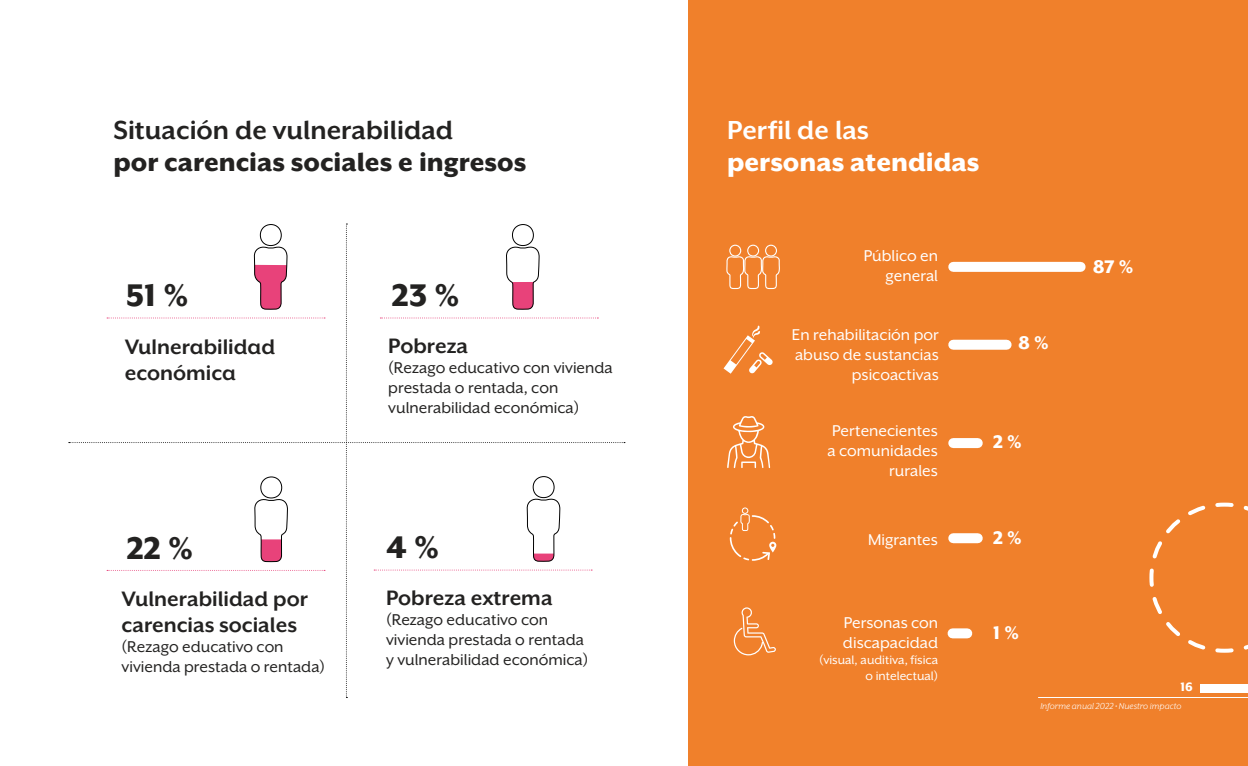
<style>
.page{position:relative;width:1248px;height:766px;background:#fff}
.page>*{position:absolute;margin:0;border:0;box-sizing:border-box;transform-origin:0 0}
.t1{font:800 36px "Mr Eaves XL San OT";color:#232221}
.t2{font:800 30px "Mr Eaves XL San OT";color:#232221}
.t3{font:700 30px "Mr Eaves XL San OT";color:#232221}
.t4{font:800 30px "Mr Eaves XL San OT";color:#fff}
.t5{font:700 30px "Mr Eaves XL San OT";color:#fff}
.t6{font:700 24px/26px "Mr Eaves XL San OT";color:#232221}
.t7{font:800 21px "Mr Eaves XL San OT";color:#fff}
.t8{font:18px/20px "Mr Eaves XL San OT";color:#232221}
.t9{font:18px/20px "Mr Eaves XL San OT";color:#fff;text-align:right}
.t10{font:14px/16px "Mr Eaves XL San OT";color:#fff;text-align:right}
.t11{font:800 14px "Mr Eaves XL San OT";color:#fff}
.t12{font:italic 10px "Mr Eaves XL San OT";color:#fff}
</style>
<div class="page">
<div style="left:688px;top:0;width:559px;height:765px;background:#f0802b"></div>
<svg style="left:1149px;top:502px;width:98px;height:151px"></svg>
<svg style="left:726px;top:244px;width:53px;height:45px"></svg>
<div style="left:953px;top:262px;width:127px;height:10px;background:#fff"></div>
<div style="left:953px;top:339px;width:53px;height:10px;background:#fff"></div>
<div style="left:953px;top:438px;width:24px;height:10px;background:#fff"></div>
<div style="left:953px;top:533px;width:24px;height:10px;background:#fff"></div>
<div style="left:952px;top:628px;width:15px;height:10px;background:#fff"></div>
<svg style="left:723px;top:325px;width:49px;height:48px"></svg>
<svg style="left:727px;top:416px;width:43px;height:52px"></svg>
<svg style="left:729px;top:507px;width:47px;height:53px"></svg>
<svg style="left:733px;top:607px;width:43px;height:48px"></svg>
<svg style="left:69px;top:223px;width:556px;height:474px"></svg>
<div style="left:1200px;top:684px;width:47px;height:8px;background:#fff"></div>
<hr style="left:1037px;top:696px;width:210px;height:1px;background:#fff">
<h2 class="t3" style="left:113px;top:113px;width:341px">Situación de vulnerabilidad</h2>
<h2 class="t2" style="left:113px;top:145px;width:414px">por carencias sociales e ingresos</h2>
<h1 class="t1" style="left:126px;top:275px;width:64px">51 %</h1>
<h1 class="t1" style="left:392px;top:275px;width:69px">23 %</h1>
<h3 class="t6" style="left:125px;top:333px;width:152px">Vulnerabilidad económica</h3>
<h3 class="t6" style="left:388px;top:333px;width:81px">Pobreza</h3>
<p class="t8" style="left:388px;top:357px;width:226px">(Rezago educativo con vivienda prestada o rentada, con vulnerabilidad económica)</p>
<h1 class="t1" style="left:127px;top:527px;width:68px">22 %</h1>
<h1 class="t1" style="left:386px;top:526px;width:55px">4 %</h1>
<h3 class="t6" style="left:122px;top:585px;width:188px">Vulnerabilidad por carencias sociales</h3>
<p class="t8" style="left:122px;top:636px;width:205px">(Rezago educativo con vivienda prestada o rentada)</p>
<h3 class="t6" style="left:386px;top:584px;width:168px">Pobreza extrema</h3>
<p class="t8" style="left:386px;top:609px;width:204px">(Rezago educativo con vivienda prestada o rentada y vulnerabilidad económica)</p>
<h2 class="t5" style="left:727px;top:113px;width:143px">Perfil de las</h2>
<h2 class="t4" style="left:727px;top:145px;width:254px">personas atendidas</h2>
<p class="t9" style="left:863px;top:245px;width:76px">Público en general</p>
<p class="t9" style="left:791px;top:324px;width:148px">En rehabilitación por abuso de sustancias psicoactivas</p>
<p class="t9" style="left:827px;top:420px;width:112px">Pertenecientes a comunidades rurales</p>
<p class="t9" style="left:868px;top:529px;width:71px">Migrantes</p>
<p class="t9" style="left:842px;top:612px;width:97px;text-align:left">Personas con discapacidad</p>
<p class="t10" style="left:819px;top:652px;width:121px">(visual, auditiva, física o intelectual)</p>
<p class="t7" style="left:1017px;top:331px;width:32px">8 %</p>
<p class="t7" style="left:992px;top:430px;width:30px">2 %</p>
<p class="t7" style="left:992px;top:525px;width:30px">2 %</p>
<p class="t7" style="left:992px;top:620px;width:27px">1 %</p>
<p class="t7" style="left:1092px;top:254px;width:42px">87 %</p>
<p class="t11" style="left:1180px;top:679px;width:14px">16</p>
<p class="t12" style="left:1040px;top:700px;width:143px">Informe anual 2022 • Nuestro impacto</p>
</div>
